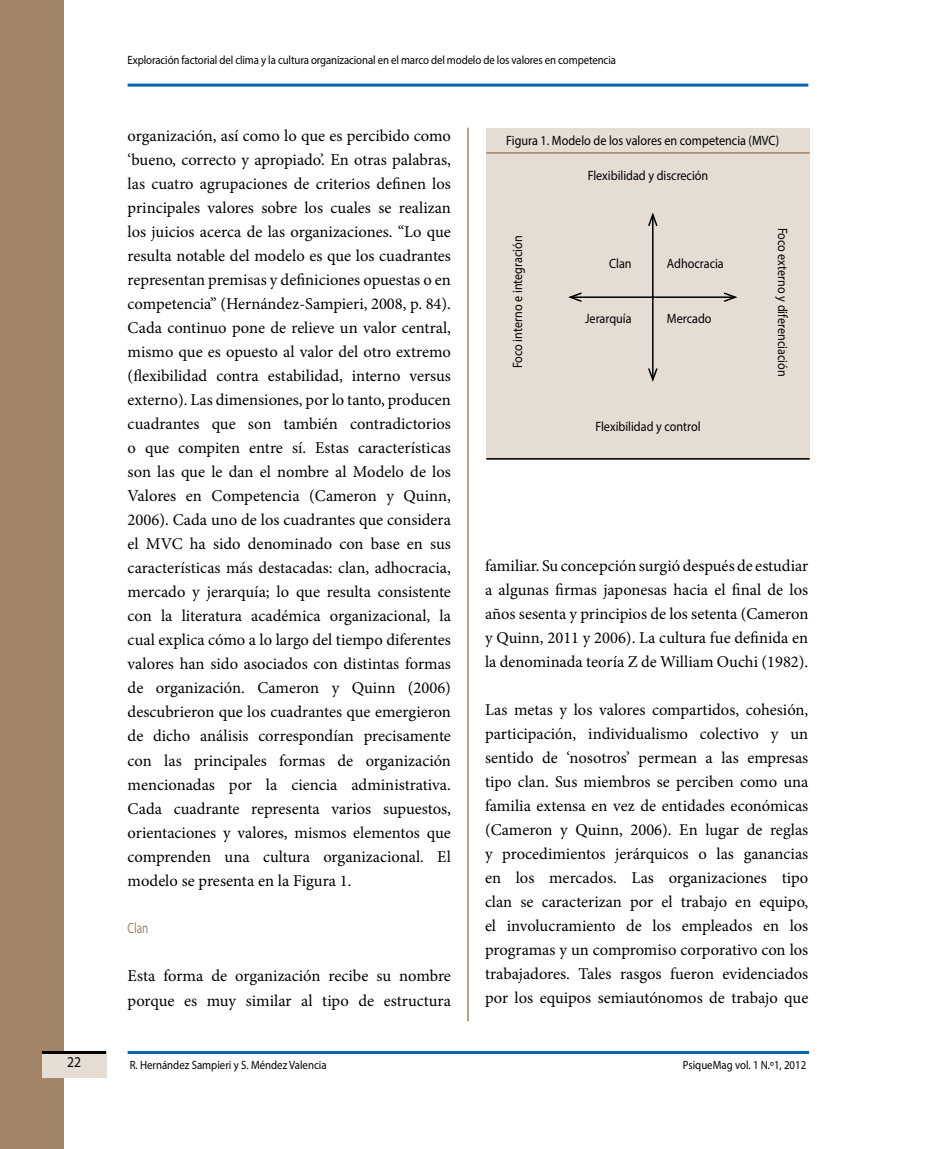
<style>
.page{position:relative;width:936px;height:1149px;background:#fff}
.page>*{position:absolute;margin:0;border:0;box-sizing:border-box;transform-origin:0 0}
.t1{font:16.5px/24px "Minion Pro";color:#000;text-align:justify}
.t2{font:15px "Myriad Pro";color:#a28469;scale:.75 1}
.t3{font:15px "Myriad Pro";color:#000;scale:.9 1}
.t4{font:13.5px "Myriad Pro";color:#000;scale:.9 1}
.t5{font:12px "Myriad Pro";letter-spacing:-.01em;color:#000;scale:.9 1}
</style>
<div class="page">
<hr style="left:128px;top:1050px;width:681px;height:3px;background:#0066b3">
<hr style="left:128px;top:84px;width:680px;height:3px;background:#0066b3">
<div style="left:0;top:0;width:63px;height:1148px;background:#a28469"></div>
<div style="left:42px;top:1052px;width:64px;height:25px;background:#e5dcd4"></div>
<hr style="left:42px;top:1050px;width:64px;height:3px;background:#000">
<hr style="left:467px;top:128px;width:1px;height:892px;background:#a28469">
<div style="left:486px;top:128px;width:323px;height:331px;background:#e5dcd4"></div>
<hr style="left:486px;top:152px;width:323px;height:2px;background:#a28469">
<hr style="left:486px;top:458px;width:323px;height:1px;background:#000">
<hr style="left:652px;top:215px;width:1px;height:164px;background:#000">
<svg style="left:648px;top:212px;width:10px;height:16px"></svg>
<svg style="left:648px;top:366px;width:10px;height:16px"></svg>
<hr style="left:570px;top:296px;width:165px;height:2px;background:#000">
<svg style="left:722px;top:292px;width:16px;height:10px"></svg>
<svg style="left:568px;top:292px;width:15px;height:10px"></svg>
<p class="t3" style="left:67px;top:1052px;width:17px">22</p>
<p class="t5" style="left:128px;top:53px;width:544px">Exploración factorial del clima y la cultura organizacional en el marco del modelo de los valores en competencia</p>
<p class="t1" style="left:128px;top:123px;width:325px">organización, así como lo que es percibido como ‘bueno, correcto y apropiado’. En otras palabras, las cuatro agrupaciones de criterios definen los principales valores sobre los cuales se realizan los juicios acerca de las organizaciones. “Lo que resulta notable del modelo es que los cuadrantes representan premisas y definiciones opuestas o en competencia” (Hernández-Sampieri, 2008, p. 84).<br>Cada continuo pone de relieve un valor central, mismo que es opuesto al valor del otro extremo (flexibilidad contra estabilidad, interno versus externo). Las dimensiones, por lo tanto, producen cuadrantes que son también contradictorios o que compiten entre sí. Estas características son las que le dan el nombre al Modelo de los Valores en Competencia (Cameron y Quinn, 2006). Cada uno de los cuadrantes que considera el MVC ha sido denominado con base en sus características más destacadas: clan, adhocracia, mercado y jerarquía; lo que resulta consistente con la literatura académica organizacional, la cual explica cómo a lo largo del tiempo diferentes valores han sido asociados con distintas formas de organización. Cameron y Quinn (2006) descubrieron que los cuadrantes que emergieron de dicho análisis correspondían precisamente con las principales formas de organización mencionadas por la ciencia administrativa.<br>Cada cuadrante representa varios supuestos, orientaciones y valores, mismos elementos que comprenden una cultura organizacional. El modelo se presenta en la Figura 1.</p>
<p class="t2" style="left:128px;top:918px;width:29px">Clan</p>
<p class="t1" style="left:128px;top:963px;width:325px">Esta forma de organización recibe su nombre porque es muy similar al tipo de estructura</p>
<p class="t4" style="left:506px;top:132px;width:305px">Figura 1. Modelo de los valores en competencia (MVC)</p>
<p class="t4" style="left:587px;top:167px;width:135px">Flexibilidad y discreción</p>
<p class="t4" style="left:509px;top:368px;width:149px;rotate:-90deg">Foco interno e integración</p>
<p class="t4" style="left:791px;top:227px;width:167px;rotate:90deg">Foco externo y diferenciación</p>
<p class="t4" style="left:609px;top:255px;width:27px">Clan</p>
<p class="t4" style="left:666px;top:255px;width:65px">Adhocracia</p>
<p class="t4" style="left:585px;top:310px;width:53px">Jerarquía</p>
<p class="t4" style="left:666px;top:310px;width:51px">Mercado</p>
<p class="t4" style="left:595px;top:418px;width:118px">Flexibilidad y control</p>
<p class="t1" style="left:485px;top:553px;width:325px">familiar. Su concepción surgió después de estudiar a algunas firmas japonesas hacia el final de los años sesenta y principios de los setenta (Cameron y Quinn, 2011 y 2006). La cultura fue definida en la denominada teoría Z de William Ouchi (1982).</p>
<p class="t1" style="left:485px;top:697px;width:325px">Las metas y los valores compartidos, cohesión, participación, individualismo colectivo y un sentido de ‘nosotros’ permean a las empresas tipo clan. Sus miembros se perciben como una familia extensa en vez de entidades económicas (Cameron y Quinn, 2006). En lugar de reglas y procedimientos jerárquicos o las ganancias en los mercados. Las organizaciones tipo clan se caracterizan por el trabajo en equipo, el involucramiento de los empleados en los programas y un compromiso corporativo con los trabajadores. Tales rasgos fueron evidenciados por los equipos semiautónomos de trabajo que</p>
<p class="t5" style="left:130px;top:1057px;width:220px">R. Hernández Sampieri y S. Méndez Valencia</p>
<p class="t5" style="left:683px;top:1057px;width:138px">PsiqueMag vol. 1 N.º1, 2012</p>
</div>
